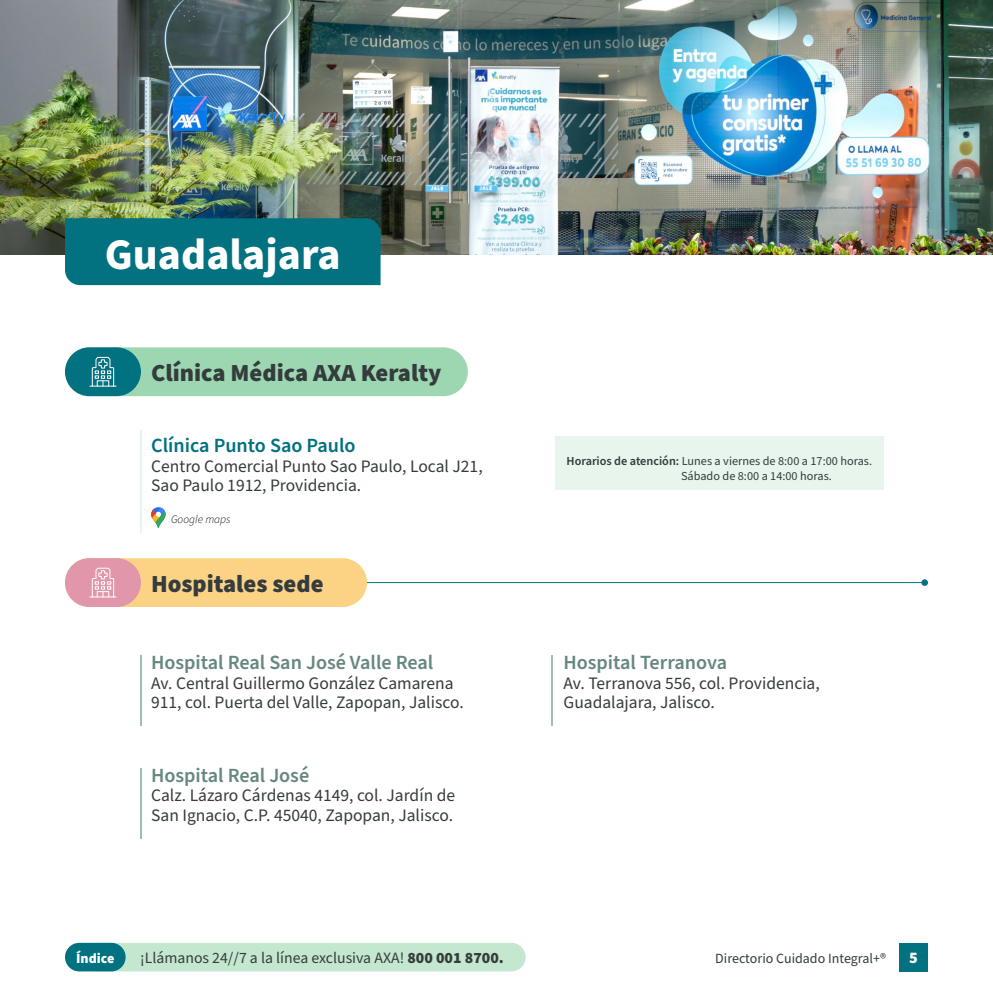
<style>
.page{position:relative;width:993px;height:993px;background:#fff}
.page>*{position:absolute;margin:0;border:0;box-sizing:border-box;transform-origin:0 0}
.t1{font:700 43.75px "Source Sans Pro";color:#fff}
.t2{font:900 24.5px "Source Sans Pro";color:#343c3d}
.t3{font:600 20.12px "Source Sans Pro";color:#668780}
.t4{font:600 20.12px "Source Sans Pro";color:#027180}
.t5{font:17.5px/19.2px "Source Sans Pro";color:#343c3d}
.t6{font:900 16.1px "Source Sans Pro";color:#fcfcfc}
.t7{font:15.75px "Source Sans Pro";color:#373c3c}
.t8{font:14px "Source Sans Pro";color:#343c3d}
.t9{font:900 14px "Source Sans Pro";color:#fff}
.t10{font:12.25px/15.8px "Source Sans Pro";color:#343c3d}
.t11{font:italic 300 11.38px "Source Sans Pro";color:#000}
.s1{font-weight:900}
.s2{font-weight:600}
</style>
<div class="page">
<div style="left:65px;top:347px;width:402px;height:49px;background:#9dd7b2;border-radius:24px"></div>
<div style="left:65px;top:347px;width:76px;height:49px;background:#027180;border-radius:24px"></div>
<img style="left:0;top:0;width:992px;height:254px">
<svg style="left:90px;top:356px;width:26px;height:31px"></svg>
<div style="left:65px;top:218px;width:315px;height:67px;background:#027180"></div>
<hr style="left:361px;top:582px;width:563px;height:1px;background:#027180">
<svg style="left:921px;top:579px;width:6px;height:6px"></svg>
<div style="left:65px;top:558px;width:302px;height:48px;background:#fcd385;border-radius:24px"></div>
<div style="left:65px;top:558px;width:76px;height:48px;background:#e196aa;border-radius:24px"></div>
<svg style="left:90px;top:567px;width:26px;height:30px"></svg>
<hr style="left:140px;top:430px;width:2px;height:102px;background:#e7f5ec">
<hr style="left:140px;top:655px;width:2px;height:70px;background:#9fbeaf">
<hr style="left:140px;top:767px;width:2px;height:71px;background:#9fbeaf">
<hr style="left:551px;top:655px;width:1px;height:70px;background:#9fbeaf">
<div style="left:899px;top:942px;width:28px;height:29px;background:#027180"></div>
<svg style="left:151px;top:507px;width:14px;height:20px"></svg>
<div style="left:554px;top:436px;width:329px;height:53px;background:#e7f5ec"></div>
<div style="left:115px;top:943px;width:410px;height:28px;background:#c4e7d0"></div>
<div style="left:65px;top:942px;width:61px;height:29px;background:#027180;border-radius:14px"></div>
<h1 class="t1" style="left:105px;top:224px;width:237px">Guadalajara</h1>
<h2 class="t2" style="left:151px;top:356px;width:292px">Clínica Médica AXA Keralty</h2>
<p class="t4" style="left:151px;top:432px;width:206px">Clínica Punto Sao Paulo</p>
<p class="t5" style="left:151px;top:456px;width:333px">Centro Comercial Punto Sao Paulo, Local J21,<br>Sao Paulo 1912, Providencia.</p>
<p class="t11" style="left:171px;top:511px;width:61px">Google maps</p>
<h2 class="t2" style="left:151px;top:566px;width:174px">Hospitales sede</h2>
<p class="t3" style="left:151px;top:649px;width:284px">Hospital Real San José Valle Real</p>
<p class="t5" style="left:151px;top:673px;width:314px">Av. Central Guillermo González Camarena<br>911, col. Puerta del Valle, Zapopan, Jalisco.</p>
<p class="t3" style="left:151px;top:761px;width:159px">Hospital Real José</p>
<p class="t5" style="left:151px;top:786px;width:305px">Calz. Lázaro Cárdenas 4149, col. Jardín de<br>San Ignacio, C.P. 45040, Zapopan, Jalisco.</p>
<p class="t9" style="left:76px;top:948px;width:40px">Índice</p>
<p class="t7" style="left:140px;top:946px;width:365px">¡Llámanos 24//7 a la línea exclusiva AXA! <span class="s1">800 001 8700.</span></p>
<p class="t10" style="left:681px;top:453px;width:192px;text-indent:-114px"><span class="s2">Horarios de atención:</span> Lunes a viernes de 8:00 a 17:00 horas.<br>Sábado de 8:00 a 14:00 horas.</p>
<p class="t3" style="left:563px;top:649px;width:165px">Hospital Terranova</p>
<p class="t5" style="left:563px;top:673px;width:258px">Av. Terranova 556, col. Providencia,<br>Guadalajara, Jalisco.</p>
<p class="t8" style="left:715px;top:948px;width:172px">Directorio Cuidado Integral+®</p>
<p class="t6" style="left:909px;top:945px;width:10px">5</p>
</div>
